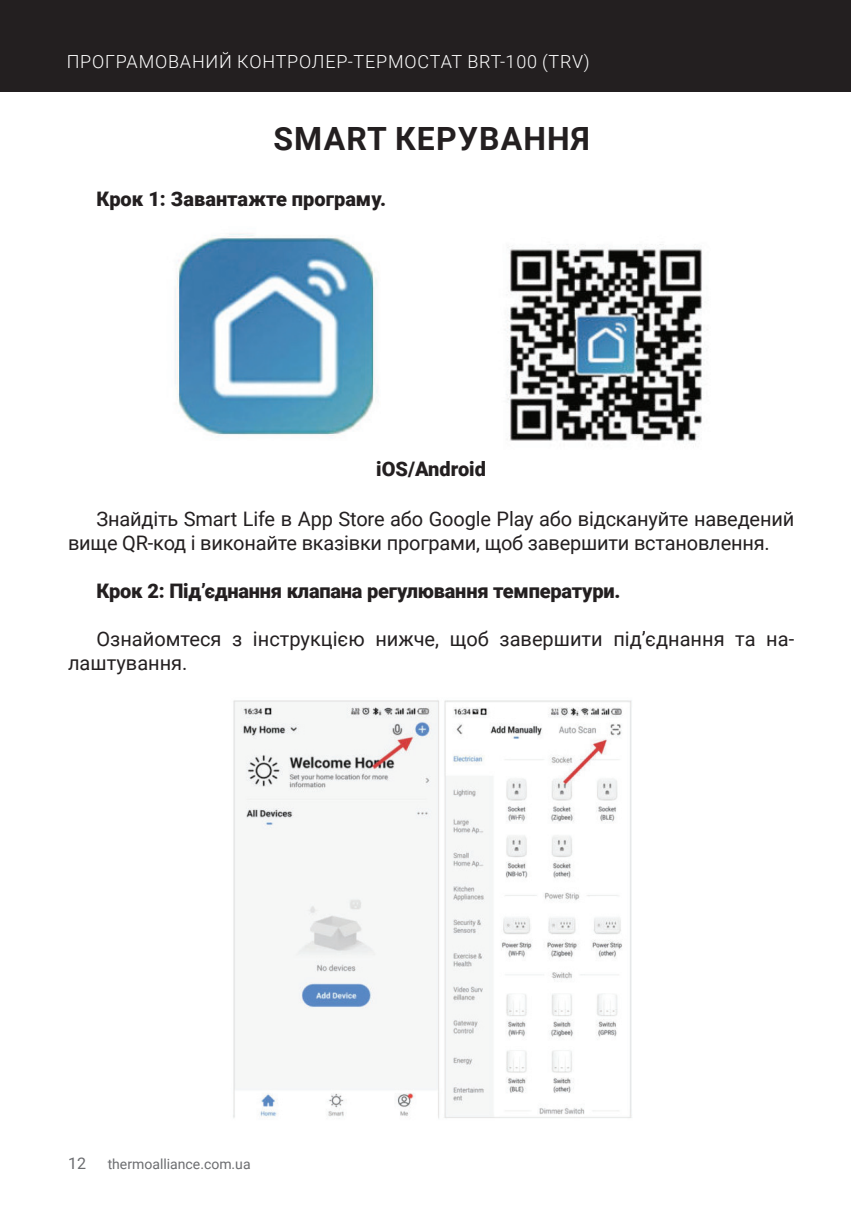
<style>
.page{position:relative;width:851px;height:1214px;background:#fff}
.page>*{position:absolute;margin:0;border:0;box-sizing:border-box;transform-origin:0 0}
.t1{font:700 32px "Roboto";letter-spacing:.035em;color:#231f20}
.t2{font:20px/24px "Roboto";letter-spacing:-.01em;color:#231f20}
.t3{font:900 20px "Roboto";letter-spacing:-.01em;color:#231f20}
.t4{font:300 18px "Roboto";letter-spacing:.045em;color:#fff}
.t5{font:16px "Roboto";color:#6c6d70}
.t6{font:14px "Roboto";color:#6c6d70}
</style>
<div class="page">
<div style="left:0;top:0;width:850px;height:91px;background:#231f20"></div>
<img style="left:175px;top:234px;width:533px;height:207px">
<img style="left:233px;top:700px;width:399px;height:419px">
<p class="t4" style="left:67px;top:49px;width:524px">ПРОГРАМОВАНИЙ КОНТРОЛЕР-ТЕРМОСТАТ BRT-100 (TRV)</p>
<h1 class="t1" style="left:273px;top:116px;width:318px">SMART КЕРУВАННЯ</h1>
<p class="t3" style="left:96px;top:185px;width:291px">Крок 1: Завантажте програму.</p>
<p class="t3" style="left:376px;top:455px;width:111px">iOS/Android</p>
<p class="t2" style="left:68px;top:505px;width:727px;text-indent:28px">Знайдіть Smart Life в App Store або Google Play або відскануйте наведений вище QR-код і виконайте вказівки програми, щоб завершити встановлення.</p>
<p class="t3" style="left:96px;top:576px;width:525px">Крок 2: Під’єднання клапана регулювання температури.</p>
<p class="t2" style="left:68px;top:625px;width:727px;text-indent:28px">Ознайомтеся з інструкцією нижче, щоб завершити під’єднання та на&shy;лаштування.</p>
<p class="t5" style="left:68px;top:1152px;width:19px">12</p>
<p class="t6" style="left:108px;top:1154px;width:144px">thermoalliance.com.ua</p>
</div>
